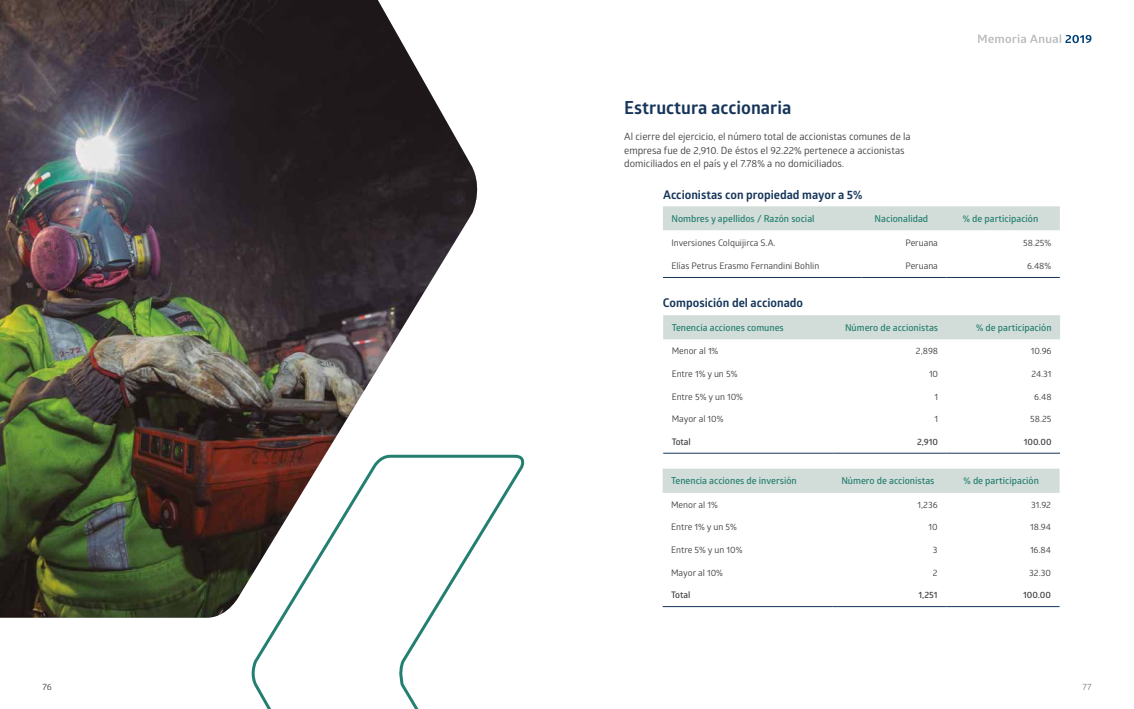
<style>
.page{position:relative;width:1134px;height:709px;background:#fff}
.page>*{position:absolute;margin:0;border:0;box-sizing:border-box;transform-origin:0 0}
.t1{font:700 18px "Glober";color:#16355a}
.t2{font:700 12px "Glober";color:#16355a}
.t3{font:10px/13.5px "Glober";color:#3c3c3b}
.t4{font:600 9.5px "Glober";color:#237f70}
.t5{font:9px "Glober";color:#3c3c3b}
.t6{font:600 9px "Glober";color:#3c3c3b}
.t7{font:9px "Glober";color:#818080}
</style>
<div class="page">
<svg style="left:978px;top:34px;width:113px;height:9px"></svg>
<div style="left:663px;top:206px;width:397px;height:24px;background:#d2dcd8"></div>
<hr style="left:663px;top:277px;width:198px;height:1px;background:#16355a">
<hr style="left:861px;top:277px;width:85px;height:1px;background:#16355a">
<hr style="left:946px;top:277px;width:114px;height:1px;background:#16355a">
<div style="left:663px;top:315px;width:397px;height:24px;background:#d2dcd8"></div>
<hr style="left:663px;top:452px;width:170px;height:1px;background:#16355a">
<hr style="left:833px;top:452px;width:114px;height:1px;background:#16355a">
<hr style="left:947px;top:452px;width:113px;height:1px;background:#16355a">
<div style="left:663px;top:468px;width:396px;height:25px;background:#d2dcd8"></div>
<hr style="left:663px;top:606px;width:170px;height:1px;background:#16355a">
<hr style="left:833px;top:606px;width:113px;height:1px;background:#16355a">
<hr style="left:946px;top:606px;width:113px;height:1px;background:#16355a">
<svg style="left:251px;top:454px;width:274px;height:255px"></svg>
<img style="left:0;top:0;width:478px;height:617px">
<h1 class="t1" style="left:624px;top:95px;width:169px">Estructura accionaria</h1>
<p class="t3" style="left:624px;top:129px;width:288px">Al cierre del ejercicio, el número total de accionistas comunes de la empresa fue de 2,910. De éstos el 92.22% pertenece a accionistas domiciliados en el país y el 7.78% a no domiciliados.</p>
<h2 class="t2" style="left:663px;top:186px;width:201px">Accionistas con propiedad mayor a 5%</h2>
<p class="t4" style="left:671px;top:212px;width:145px">Nombres y apellidos / Razón social</p>
<p class="t4" style="left:875px;top:212px;width:55px">Nacionalidad</p>
<p class="t4" style="left:963px;top:212px;width:77px">% de participación</p>
<p class="t5" style="left:671px;top:236px;width:106px">Inversiones Colquijirca S.A.</p>
<p class="t5" style="left:905px;top:236px;width:34px">Peruana</p>
<p class="t5" style="left:1023px;top:236px;width:30px">58.25%</p>
<p class="t5" style="left:671px;top:259px;width:149px">Elías Petrus Erasmo Fernandini Bohlin</p>
<p class="t5" style="left:905px;top:259px;width:34px">Peruana</p>
<p class="t5" style="left:1027px;top:259px;width:26px">6.48%</p>
<h2 class="t2" style="left:663px;top:294px;width:142px">Composición del accionado</h2>
<p class="t4" style="left:672px;top:321px;width:114px">Tenencia acciones comunes</p>
<p class="t4" style="left:845px;top:321px;width:95px">Número de accionistas</p>
<p class="t4" style="left:976px;top:321px;width:77px">% de participación</p>
<p class="t5" style="left:672px;top:344px;width:48px">Menor al 1%</p>
<p class="t5" style="left:916px;top:344px;width:24px">2,898</p>
<p class="t5" style="left:1031px;top:344px;width:22px">10.96</p>
<p class="t5" style="left:672px;top:367px;width:67px">Entre 1% y un 5%</p>
<p class="t5" style="left:929px;top:367px;width:11px">10</p>
<p class="t5" style="left:1031px;top:367px;width:22px">24.31</p>
<p class="t5" style="left:672px;top:390px;width:73px">Entre 5% y un 10%</p>
<p class="t5" style="left:934px;top:390px;width:5px">1</p>
<p class="t5" style="left:1034px;top:390px;width:19px">6.48</p>
<p class="t5" style="left:672px;top:413px;width:53px">Mayor al 10%</p>
<p class="t5" style="left:934px;top:413px;width:5px">1</p>
<p class="t5" style="left:1030px;top:413px;width:23px">58.25</p>
<p class="t6" style="left:672px;top:435px;width:21px">Total</p>
<p class="t6" style="left:917px;top:435px;width:22px">2,910</p>
<p class="t6" style="left:1024px;top:435px;width:29px">100.00</p>
<p class="t4" style="left:671px;top:474px;width:127px">Tenencia acciones de inversión</p>
<p class="t4" style="left:841px;top:474px;width:95px">Número de accionistas</p>
<p class="t4" style="left:964px;top:474px;width:77px">% de participación</p>
<p class="t5" style="left:671px;top:498px;width:48px">Menor al 1%</p>
<p class="t5" style="left:918px;top:498px;width:22px">1,236</p>
<p class="t5" style="left:1031px;top:498px;width:21px">31.92</p>
<p class="t5" style="left:671px;top:521px;width:67px">Entre 1% y un 5%</p>
<p class="t5" style="left:928px;top:521px;width:11px">10</p>
<p class="t5" style="left:1030px;top:521px;width:22px">18.94</p>
<p class="t5" style="left:671px;top:543px;width:73px">Entre 5% y un 10%</p>
<p class="t5" style="left:933px;top:543px;width:6px">3</p>
<p class="t5" style="left:1030px;top:543px;width:23px">16.84</p>
<p class="t5" style="left:671px;top:566px;width:53px">Mayor al 10%</p>
<p class="t5" style="left:933px;top:566px;width:6px">2</p>
<p class="t5" style="left:1029px;top:566px;width:23px">32.30</p>
<p class="t6" style="left:671px;top:589px;width:21px">Total</p>
<p class="t6" style="left:918px;top:589px;width:21px">1,251</p>
<p class="t6" style="left:1023px;top:589px;width:29px">100.00</p>
<p class="t7" style="left:43px;top:680px;width:11px">76</p>
<p class="t7" style="left:1082px;top:680px;width:10px">77</p>
</div>
